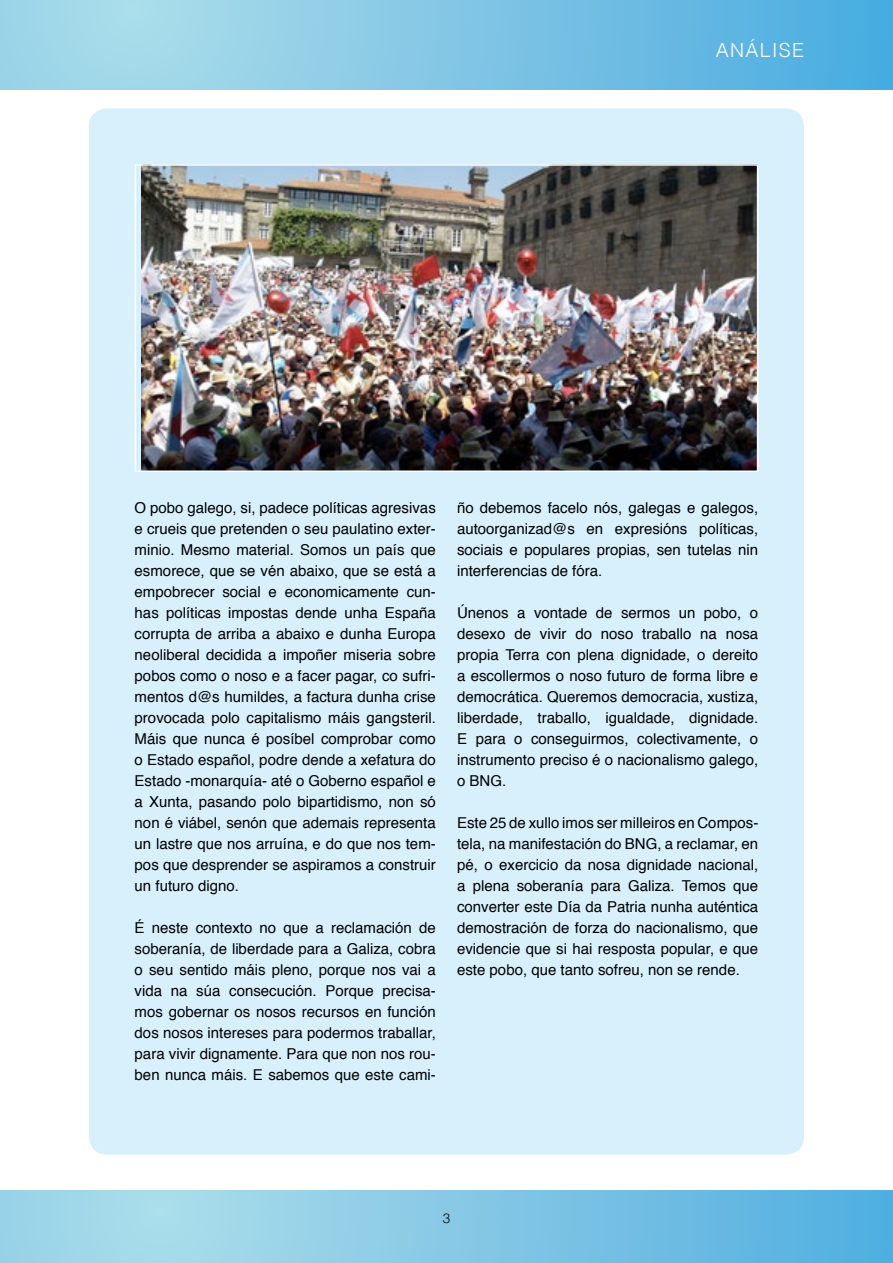
<style>
.page{position:relative;width:893px;height:1263px;background:#fff}
.page>*{position:absolute;margin:0;border:0;box-sizing:border-box;transform-origin:0 0}
.t1{font:300 19.5px "Helvetica";letter-spacing:.07em;color:#fff}
.t2{font:15px/21px "Helvetica";color:#000;text-align:justify}
.t3{font:300 13.5px "Helvetica";color:#000}
</style>
<div class="page">
<svg style="left:0;top:1191px;width:893px;height:72px;background:#83c8e5"></svg>
<svg style="left:0;top:0;width:893px;height:89px;background:#80c6e5"></svg>
<div style="left:89px;top:108px;width:715px;height:1046px;background:#d7f0fc;border-radius:18px"></div>
<img style="left:141px;top:167px;width:614px;height:302px">
<div style="left:135px;top:164px;width:623px;height:308px;border:2px solid #fff"></div>
<h1 class="t1" style="left:716px;top:37px;width:90px">ANÁLISE</h1>
<p class="t2" style="left:135px;top:498px;width:303px">O pobo galego, si, padece políticas agresivas e crueis que pretenden o seu paulatino exter&shy;minio. Mesmo material. Somos un país que esmorece, que se vén abaixo, que se está a empobrecer social e economicamente cun&shy;has políticas impostas dende unha España corrupta de arriba a abaixo e dunha Europa neoliberal decidida a impoñer miseria sobre pobos como o noso e a facer pagar, co sufri&shy;mentos d@s humildes, a factura dunha crise provocada polo capitalismo máis gangsteril.<br>Máis que nunca é posíbel comprobar como o Estado español, podre dende a xefatura do Estado -monarquía- até o Goberno español e a Xunta, pasando polo bipartidismo, non só non é viábel, senón que ademais representa un lastre que nos arruína, e do que nos tem&shy;pos que desprender se aspiramos a construir un futuro digno.</p>
<p class="t2" style="left:135px;top:918px;width:303px">É neste contexto no que a reclamación de soberanía, de liberdade para a Galiza, cobra o seu sentido máis pleno, porque nos vai a vida na súa consecución. Porque precisa&shy;mos gobernar os nosos recursos en función dos nosos intereses para podermos traballar, para vivir dignamente. Para que non nos rou&shy;ben nunca máis. E sabemos que este cami-</p>
<p class="t2" style="left:457px;top:498px;width:303px">ño debemos facelo nós, galegas e galegos, autoorganizad@s en expresións políticas, sociais e populares propias, sen tutelas nin interferencias de fóra.</p>
<p class="t2" style="left:457px;top:603px;width:303px">Únenos a vontade de sermos un pobo, o desexo de vivir do noso traballo na nosa propia Terra con plena dignidade, o dereito a escollermos o noso futuro de forma libre e democrática. Queremos democracia, xustiza, liberdade, traballo, igualdade, dignidade.<br>E para o conseguirmos, colectivamente, o instrumento preciso é o nacionalismo galego, o BNG.</p>
<p class="t2" style="left:457px;top:813px;width:303px">Este 25 de xullo imos ser milleiros en Compos&shy;tela, na manifestación do BNG, a reclamar, en pé, o exercicio da nosa dignidade nacional, a plena soberanía para Galiza. Temos que converter este Día da Patria nunha auténtica demostración de forza do nacionalismo, que evidencie que si hai resposta popular, e que este pobo, que tanto sofreu, non se rende.</p>
<p class="t3" style="left:443px;top:1210px;width:9px">3</p>
</div>
